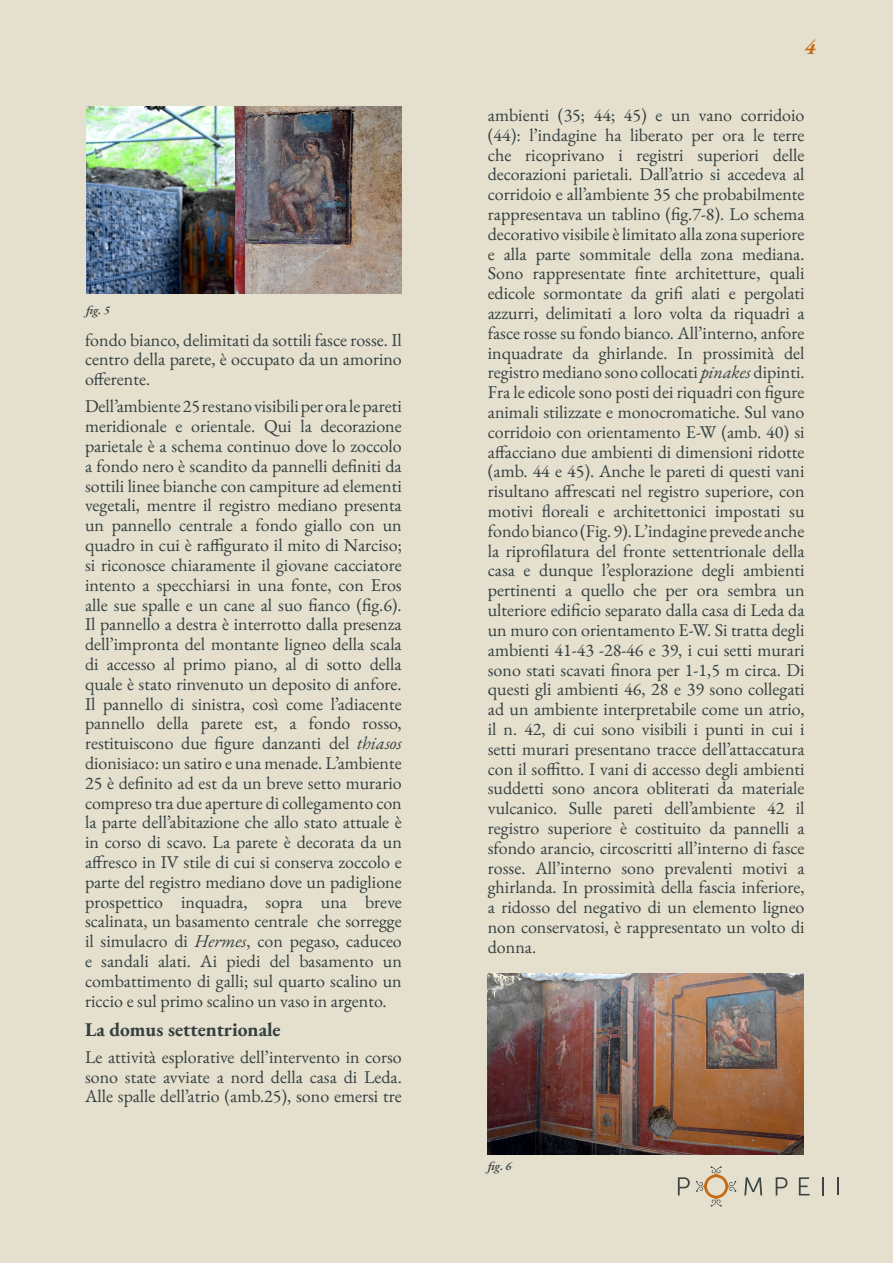
<style>
.page{position:relative;width:893px;height:1263px;background:#e5e0ce}
.page>*{position:absolute;margin:0;border:0;box-sizing:border-box;transform-origin:0 0}
.t1{font:italic 600 22.5px "EB Garamond";color:#c76a14}
.t2{font:700 19.5px "EB Garamond";color:#343f3f}
.t3{font:18px/19.8px "EB Garamond";color:#343f3f;text-align:justify}
.t4{font:italic 600 12px "EB Garamond";color:#3d4543}
.s1{font-style:italic}
</style>
<div class="page">
<svg style="left:678px;top:1177px;width:12px;height:18px"></svg>
<svg style="left:837px;top:1177px;width:2px;height:18px"></svg>
<svg style="left:822px;top:1177px;width:2px;height:18px"></svg>
<svg style="left:744px;top:1177px;width:18px;height:18px"></svg>
<svg style="left:799px;top:1177px;width:10px;height:18px"></svg>
<svg style="left:776px;top:1177px;width:11px;height:18px"></svg>
<svg style="left:696px;top:1166px;width:40px;height:40px"></svg>
<img style="left:86px;top:106px;width:315px;height:187px">
<img style="left:488px;top:974px;width:315px;height:180px">
<p class="t4" style="left:86px;top:302px;width:25px">fig. 5</p>
<p class="t3" style="left:85px;top:330px;width:318px">fondo bianco, delimitati da sottili fasce rosse. Il centro della parete, è occupato da un amorino offerente.</p>
<p class="t3" style="left:85px;top:397px;width:318px">Dell’ambiente 25 restano visibili per ora le pareti meridionale e orientale. Qui la decorazione parietale è a schema continuo dove lo zoccolo a fondo nero è scandito da pannelli definiti da sottili linee bianche con campiture ad elementi vegetali, mentre il registro mediano presenta un pannello centrale a fondo giallo con un quadro in cui è raffigurato il mito di Narciso; si riconosce chiaramente il giovane cacciatore intento a specchiarsi in una fonte, con Eros alle sue spalle e un cane al suo fianco (fig.6).<br>Il pannello a destra è interrotto dalla presenza dell’impronta del montante ligneo della scala di accesso al primo piano, al di sotto della quale è stato rinvenuto un deposito di anfore.<br>Il pannello di sinistra, così come l’adiacente pannello della parete est, a fondo rosso, restituiscono due figure danzanti del <span class="s1">thiasos </span>dionisiaco: un satiro e una menade. L’ambiente 25 è definito ad est da un breve setto murario compreso tra due aperture di collegamento con la parte dell’abitazione che allo stato attuale è in corso di scavo. La parete è decorata da un affresco in IV stile di cui si conserva zoccolo e parte del registro mediano dove un padiglione prospettico inquadra, sopra una breve scalinata, un basamento centrale che sorregge il simulacro di <span class="s1">Hermes</span>, con pegaso, caduceo e sandali alati. Ai piedi del basamento un combattimento di galli; sul quarto scalino un riccio e sul primo scalino un vaso in argento.</p>
<p class="t2" style="left:85px;top:1016px;width:197px">La domus settentrionale</p>
<p class="t3" style="left:85px;top:1047px;width:318px">Le attività esplorative dell’intervento in corso sono state avviate a nord della casa di Leda.<br>Alle spalle dell’atrio (amb.25), sono emersi tre</p>
<p class="t1" style="left:805px;top:32px;width:13px">4</p>
<p class="t3" style="left:488px;top:105px;width:318px">ambienti (35; 44; 45) e un vano corridoio (44): l’indagine ha liberato per ora le terre che ricoprivano i registri superiori delle decorazioni parietali. Dall’atrio si accedeva al corridoio e all’ambiente 35 che probabilmente rappresentava un tablino (fig.7-8). Lo schema decorativo visibile è limitato alla zona superiore e alla parte sommitale della zona mediana.<br>Sono rappresentate finte architetture, quali edicole sormontate da grifi alati e pergolati azzurri, delimitati a loro volta da riquadri a fasce rosse su fondo bianco. All’interno, anfore inquadrate da ghirlande. In prossimità del registro mediano sono collocati <span class="s1">pinakes</span> dipinti.<br>Fra le edicole sono posti dei riquadri con figure animali stilizzate e monocromatiche. Sul vano corridoio con orientamento E-W (amb. 40) si affacciano due ambienti di dimensioni ridotte (amb. 44 e 45). Anche le pareti di questi vani risultano affrescati nel registro superiore, con motivi floreali e architettonici impostati su fondo bianco (Fig. 9). L’indagine prevede anche la riprofilatura del fronte settentrionale della casa e dunque l’esplorazione degli ambienti pertinenti a quello che per ora sembra un ulteriore edificio separato dalla casa di Leda da un muro con orientamento E-W. Si tratta degli ambienti 41-43 -28-46 e 39, i cui setti murari sono stati scavati finora per 1-1,5 m circa. Di questi gli ambienti 46, 28 e 39 sono collegati ad un ambiente interpretabile come un atrio, il n. 42, di cui sono visibili i punti in cui i setti murari presentano tracce dell’attaccatura con il soffitto. I vani di accesso degli ambienti suddetti sono ancora obliterati da materiale vulcanico. Sulle pareti dell’ambiente 42 il registro superiore è costituito da pannelli a sfondo arancio, circoscritti all’interno di fasce rosse. All’interno sono prevalenti motivi a ghirlanda. In prossimità della fascia inferiore, a ridosso del negativo di un elemento ligneo non conservatosi, è rappresentato un volto di donna.</p>
<p class="t4" style="left:488px;top:1158px;width:25px">fig. 6</p>
</div>
